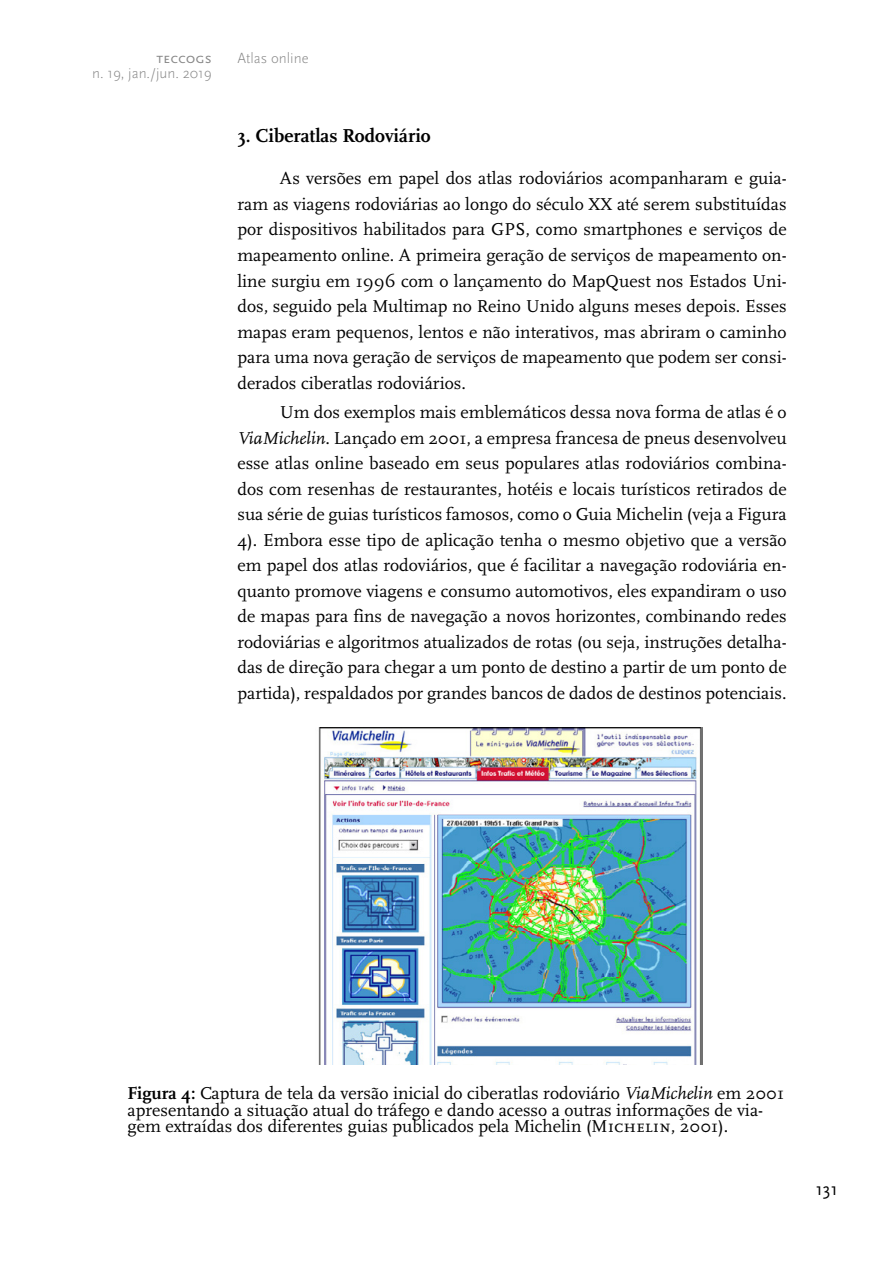
<style>
.page{position:relative;width:893px;height:1263px;background:#fff}
.page>*{position:absolute;margin:0;border:0;box-sizing:border-box;transform-origin:0 0}
.t1{font:700 19.5px "Scala";color:#000}
.t2{font:18px/25.5px "Scala";color:#000;text-align:justify}
.t3{font:18px "Scala Sans";color:#000}
.t4{font:300 15px "Scala Sans";color:#878787}
.t5{font:15px "Scala Sans Caps";color:#878787}
.s1{font-family:"Scala Caps"}
.s2{font-style:italic}
.s3{font-weight:700}
</style>
<div class="page">
<img style="left:318px;top:728px;width:384px;height:336px">
<p class="t5" style="left:156px;top:50px;width:57px">teccogs</p>
<p class="t4" style="left:237px;top:50px;width:73px">Atlas online</p>
<p class="t4" style="left:92px;top:65px;width:121px">n. 19, jan./jun. 2019</p>
<p class="t1" style="left:237px;top:125px;width:195px">3. Ciberatlas Rodoviário</p>
<p class="t2" style="left:237px;top:166px;width:551px;text-indent:43px">As versões em papel dos atlas rodoviários acompanharam e guia&shy;ram as viagens rodoviárias ao longo do século <span class="s1">XX</span> até serem substituídas por dispositivos habilitados para <span class="s1">GPS</span>, como smartphones e serviços de mapeamento online. A primeira geração de serviços de mapeamento on&shy;line surgiu em 1996 com o lançamento do MapQuest nos Estados Uni&shy;dos, seguido pela Multimap no Reino Unido alguns meses depois. Esses mapas eram pequenos, lentos e não interativos, mas abriram o caminho para uma nova geração de serviços de mapeamento que podem ser consi&shy;derados ciberatlas rodoviários.</p>
<p class="t2" style="left:237px;top:400px;width:551px;text-indent:43px">Um dos exemplos mais emblemáticos dessa nova forma de atlas é o <span class="s2">ViaMichelin</span>. Lançado em 2001, a empresa francesa de pneus desenvolveu esse atlas online baseado em seus populares atlas rodoviários combina&shy;dos com resenhas de restaurantes, hotéis e locais turísticos retirados de sua série de guias turísticos famosos, como o Guia Michelin (veja a Figura 4). Embora esse tipo de aplicação tenha o mesmo objetivo que a versão em papel dos atlas rodoviários, que é facilitar a navegação rodoviária en&shy;quanto promove viagens e consumo automotivos, eles expandiram o uso de mapas para fins de navegação a novos horizontes, combinando redes rodoviárias e algoritmos atualizados de rotas (ou seja, instruções detalha&shy;das de direção para chegar a um ponto de destino a partir de um ponto de partida), respaldados por grandes bancos de dados de destinos potenciais.</p>
<p class="t2" style="left:128px;top:1085px;width:658px;line-height:16.5px;text-align:left"><span class="s3">Figura 4:</span> Captura de tela da versão inicial do ciberatlas rodoviário <span class="s2">ViaMichelin</span> em 2001 apresentando a situação atual do tráfego e dando acesso a outras informações de via&shy;gem extraídas dos diferentes guias publicados pela Michelin (<span class="s1">Michelin</span>, 2001).</p>
<p class="t3" style="left:816px;top:1180px;width:23px">131</p>
</div>
